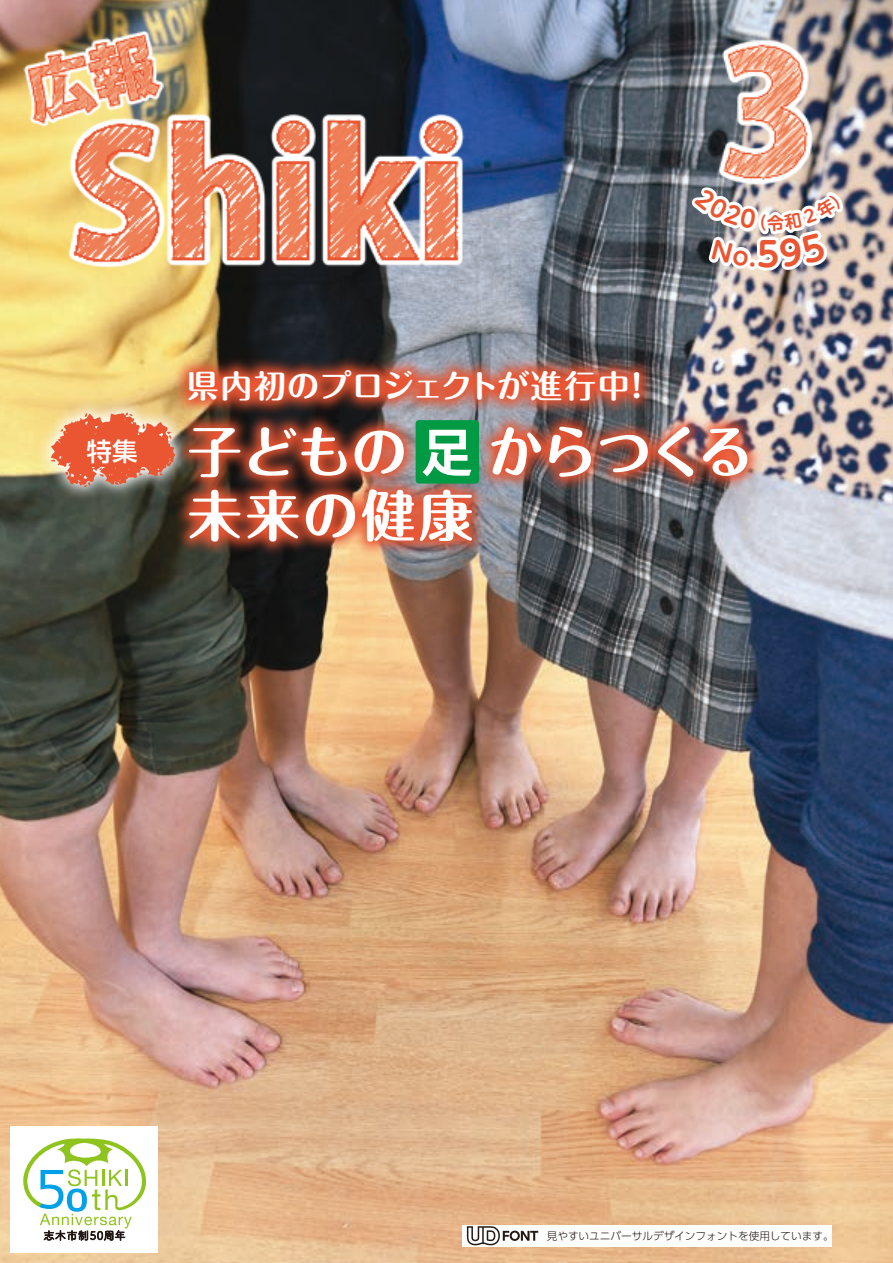
<style>
.page{position:relative;width:893px;height:1263px;background:#fff}
.page>*{position:absolute;margin:0;border:0;box-sizing:border-box;transform-origin:0 0}
.t1{font:700 55.35px/63.8px "Maru Fo Pro";letter-spacing:-.01em;color:#fff}
.t2{font:700 51.6px "Koz Go Pr 6 N";color:#fff}
.t3{font:700 31.95px "Maru Fo Pro";letter-spacing:.015em;color:#fff}
.t4{font:500 25.5px "UD Shin Go Pro";color:#fff}
.t5{font:700 16.95px "UD Shin M Go Pro De";color:#ea5532}
.t6{font:300 10.65px "UD Shin Go Pr 6 N";color:#231916}
</style>
<div class="page">
<img style="left:0;top:0;width:893px;height:1263px">
<div style="left:11px;top:1126px;width:147px;height:126px;background:#fff"></div>
<svg style="left:23px;top:1138px;width:124px;height:102px"></svg>
<svg style="left:36px;top:397px;width:137px;height:105px;background:#a99c6b"></svg>
<svg style="left:51px;top:412px;width:122px;height:75px;background:#da8666"></svg>
<div style="left:71px;top:435px;width:82px;height:32px;background:#ea5532"></div>
<img style="left:173px;top:355px;width:590px;height:202px">
<div style="left:416px;top:420px;width:63px;height:64px;background:#094;border-radius:4px"></div>
<div style="left:462px;top:1225px;width:369px;height:21px;background:#fff"></div>
<svg style="left:467px;top:1226px;width:71px;height:19px"></svg>
<img style="left:0;top:1px;width:196px;height:170px">
<img style="left:691px;top:0;width:149px;height:160px">
<img style="left:41px;top:81px;width:452px;height:241px">
<img style="left:685px;top:160px;width:163px;height:162px">
<h3 class="t5" style="left:750px;top:209px;width:19px">（</h3>
<h3 class="t4" style="left:87px;top:430px;width:53px">特集</h3>
<h3 class="t3" style="left:187px;top:360px;width:444px">県内初のプロジェクトが進行中</h3>
<h1 class="t1" style="left:187px;top:414px;width:567px">子どもの　からつくる未来の健康</h1>
<h3 class="t3" style="left:621px;top:360px;width:33px">!</h3>
<h2 class="t2" style="left:421px;top:423px;width:53px">足</h2>
<p class="t6" style="left:547px;top:1227px;width:289px">見やすいユニバーサルデザインフォントを使用しています。</p>
</div>
